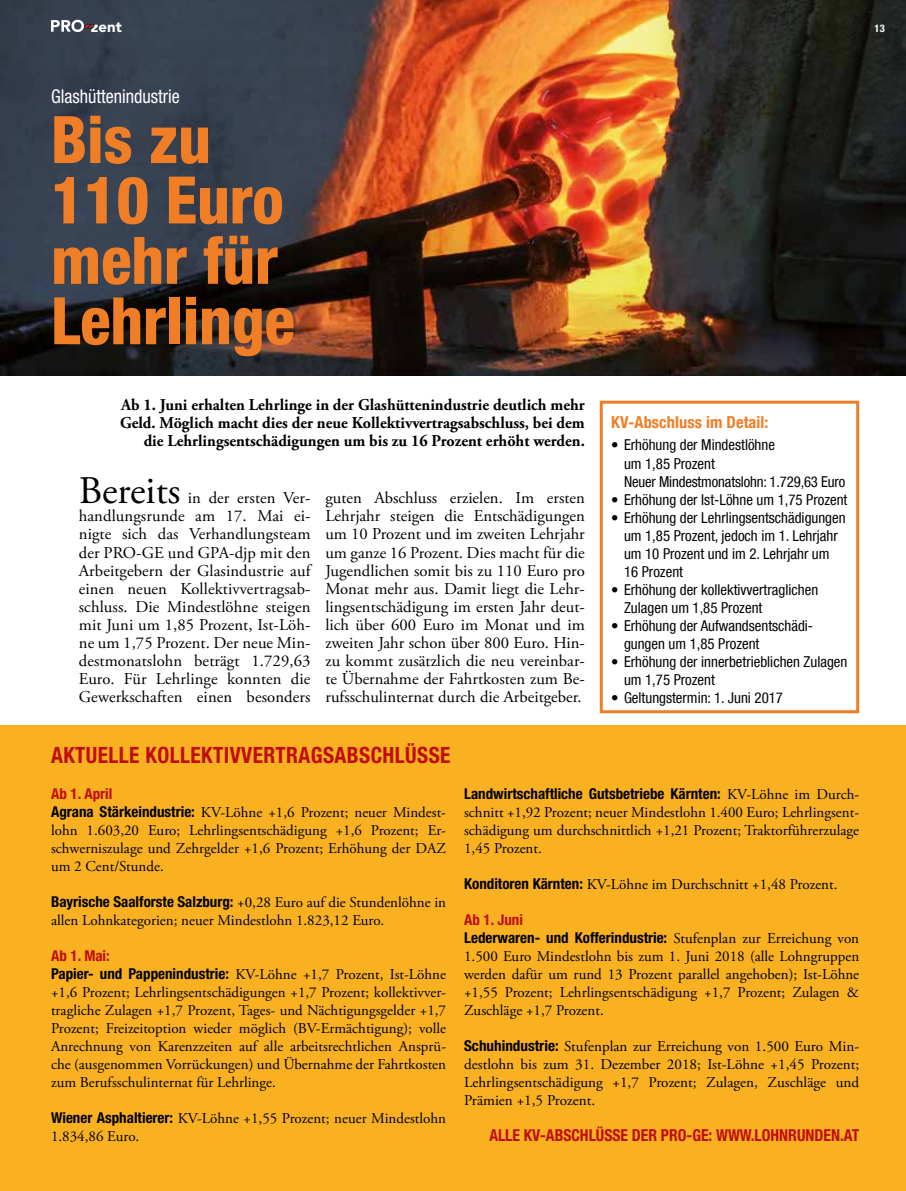
<style>
.page{position:relative;width:906px;height:1191px;background:#fff}
.page>*{position:absolute;margin:0;border:0;box-sizing:border-box;transform-origin:0 0}
.t1{font:800 condensed 65.55px/60.3px "Helvetica Neue LT Std";color:#f07e26;scale:.96 1}
.t2{font:39px "Adobe Garamond Pro";color:#000}
.t3{font:700 condensed 22.5px "Helvetica Neue LT Std";letter-spacing:.02em;color:#c00d0e;scale:.95 1}
.t4{font:condensed 18.9px "Helvetica Neue LT Std";color:#fff;scale:.95 1}
.t5{font:16.5px/18px "Adobe Garamond Pro";color:#000;text-align:justify}
.t6{font:700 16.5px/18px "Adobe Garamond Pro";color:#000;text-align:right}
.t7{font:700 condensed 16.5px "Helvetica Neue LT Std";color:#c00d0e;scale:.95 1}
.t8{font:700 condensed 16.5px "Helvetica Neue LT Com";letter-spacing:.005em;color:#f07e26}
.t9{font:15px/18px "Adobe Garamond Pro";color:#000;text-align:justify}
.t10{font:condensed 15px/18px "Helvetica Neue LT Com";color:#000}
.t11{font:700 condensed 15px/18px "Helvetica Neue LT Std";color:#000}
.t12{font:700 condensed 15px "Helvetica Neue LT Std";color:#c00d0e}
.t13{font:900 15px "Avenir LT Std";color:#fff}
.t14{font:700 condensed 10.5px "Helvetica Neue LT Std";color:#fff}
.s1{font-family:"Helvetica Neue LT Std";font-weight:700;font-stretch:condensed}
.s2{font-family:"Adobe Garamond Pro";font-weight:400;font-stretch:normal}
.s3{color:#c00d0e}
</style>
<div class="page">
<div style="left:1px;top:725px;width:905px;height:466px;background:#f9b122"></div>
<img style="left:1px;top:0;width:905px;height:375px">
<svg style="left:51px;top:20px;width:44px;height:12px"></svg>
<div style="left:600px;top:401px;width:259px;height:312px;border:3px solid #f07e26"></div>
<p class="t13" style="left:91px;top:18px;width:32px">zent</p>
<p class="t14" style="left:874px;top:22px;width:12px">13</p>
<p class="t4" style="left:51px;top:85px;width:137px">Glashüttenindustrie</p>
<h1 class="t1" style="left:51px;top:108px;width:255px">Bis zu<br>110 Euro mehr für<br>Lehrlinge</h1>
<p class="t6" style="left:120px;top:396px;width:466px">Ab 1. Juni erhalten Lehrlinge in der Glashüttenindustrie deutlich mehr<br>Geld. Möglich macht dies der neue Kollektivvertragsabschluss, bei dem die Lehrlingsentschädigungen um bis zu 16 Prozent erhöht werden.</p>
<h2 class="t2" style="left:79px;top:468px;width:103px">Bereits</h2>
<p class="t5" style="left:79px;top:490px;width:233px;text-indent:109px">in der ersten Ver&shy;handlungsrunde am 17. Mai ei&shy;nigte sich das Verhandlungsteam der PRO-GE und GPA-djp mit den Arbeitgebern der Glasindustrie auf einen neuen Kollektivvertragsab&shy;schluss. Die Mindestlöhne steigen mit Juni um 1,85 Prozent, Ist-Löh&shy;ne um 1,75 Prozent. Der neue Min&shy;destmonatslohn beträgt 1.729,63<br>Euro. Für Lehrlinge konnten die Gewerkschaften einen besonders</p>
<p class="t5" style="left:325px;top:490px;width:261px">guten Abschluss erzielen. Im ersten Lehrjahr steigen die Entschädigungen um 10 Prozent und im zweiten Lehrjahr um ganze 16 Prozent. Dies macht für die Jugendlichen somit bis zu 110 Euro pro Monat mehr aus. Damit liegt die Lehr&shy;lingsentschädigung im ersten Jahr deut&shy;lich über 600 Euro im Monat und im zweiten Jahr schon über 800 Euro. Hin&shy;zu kommt zusätzlich die neu vereinbar&shy;te Übernahme der Fahrtkosten zum Be&shy;rufsschulinternat durch die Arbeitgeber.</p>
<h3 class="t3" style="left:51px;top:741px;width:422px">AKTUELLE KOLLEKTIVVERTRAGSABSCHLÜSSE</h3>
<p class="t8" style="left:611px;top:412px;width:159px">KV-Abschluss im Detail:</p>
<p class="t10" style="left:624px;top:436px;width:223px;text-indent:-13px">• Erhöhung der Mindestlöhne<br>um 1,85 Prozent<br>Neuer Mindestmonatslohn: 1.729,63 Euro</p>
<p class="t10" style="left:611px;top:490px;width:238px">• Erhöhung der Ist-Löhne um 1,75 Prozent</p>
<p class="t10" style="left:624px;top:508px;width:223px;text-indent:-13px">• Erhöhung der Lehrlingsentschädigungen um 1,85 Prozent, jedoch im 1. Lehrjahr um 10 Prozent und im 2. Lehrjahr um<br>16 Prozent</p>
<p class="t10" style="left:624px;top:580px;width:196px;text-indent:-13px">• Erhöhung der kollektivvertraglichen<br>Zulagen um 1,85 Prozent</p>
<p class="t10" style="left:624px;top:616px;width:191px;text-indent:-13px">• Erhöhung der Aufwandsentschädi&shy;gungen um 1,85 Prozent</p>
<p class="t10" style="left:624px;top:652px;width:225px;text-indent:-13px">• Erhöhung der innerbetrieblichen Zulagen um 1,75 Prozent</p>
<p class="t10" style="left:611px;top:688px;width:173px">• Geltungstermin: 1. Juni 2017</p>
<p class="t12" style="left:51px;top:784px;width:63px">Ab 1. April</p>
<p class="t9" style="left:51px;top:803px;width:396px"><span class="s1">Agrana Stärkeindustrie:</span> KV-Löhne +1,6 Prozent; neuer Mindest&shy;lohn 1.603,20 Euro; Lehrlingsentschädigung +1,6 Prozent; Er&shy;schwerniszulage und Zehrgelder +1,6 Prozent; Erhöhung der DAZ um 2 Cent/Stunde.</p>
<p class="t9" style="left:51px;top:893px;width:396px"><span class="s1">Bayrische Saalforste Salzburg:</span> +0,28 Euro auf die Stundenlöhne in allen Lohnkategorien; neuer Mindestlohn 1.823,12 Euro.</p>
<p class="t12" style="left:51px;top:946px;width:60px">Ab 1. Mai:</p>
<p class="t9" style="left:51px;top:965px;width:396px"><span class="s1">Papier- und Pappenindustrie:</span> KV-Löhne +1,7 Prozent, Ist-Löhne +1,6 Prozent; Lehrlingsentschädigungen +1,7 Prozent; kollektivver&shy;tragliche Zulagen +1,7 Prozent, Tages- und Nächtigungsgelder +1,7<br>Prozent; Freizeitoption wieder möglich (BV-Ermächtigung); volle Anrechnung von Karenzzeiten auf alle arbeitsrechtlichen Ansprü&shy;che (ausgenommen Vorrückungen) und Übernahme der Fahrtkosten zum Berufsschulinternat für Lehrlinge.</p>
<p class="t9" style="left:51px;top:1109px;width:396px"><span class="s1">Wiener Asphaltierer:</span> KV-Löhne +1,55 Prozent; neuer Mindestlohn<br>1.834,86 Euro.</p>
<p class="t11" style="left:464px;top:784px;width:396px">Landwirtschaftliche Gutsbetriebe Kärnten: <span class="s2">KV-Löhne im Durch-</span></p>
<p class="t9" style="left:464px;top:803px;width:396px">schnitt +1,92 Prozent; neuer Mindestlohn 1.400 Euro; Lehrlingsent&shy;schädigung um durchschnittlich +1,21 Prozent; Traktorführerzulage 1,45 Prozent.</p>
<p class="t9" style="left:464px;top:875px;width:375px"><span class="s1">Konditoren Kärnten:</span> KV-Löhne im Durchschnitt +1,48 Prozent.</p>
<p class="t11" style="left:464px;top:910px;width:396px"><span class="s3">Ab 1. Juni<br></span>Lederwaren- und Kofferindustrie: <span class="s2">Stufenplan zur Erreichung von</span></p>
<p class="t9" style="left:464px;top:947px;width:396px">1.500 Euro Mindestlohn bis zum 1. Juni 2018 (alle Lohngruppen werden dafür um rund 13 Prozent parallel angehoben); Ist-Löhne +1,55 Prozent; Lehrlingsentschädigung +1,7 Prozent; Zulagen &amp; Zuschläge +1,7 Prozent.</p>
<p class="t9" style="left:464px;top:1037px;width:396px"><span class="s1">Schuhindustrie:</span> Stufenplan zur Erreichung von 1.500 Euro Min&shy;destlohn bis zum 31. Dezember 2018; Ist-Löhne +1,45 Prozent; Lehrlingsentschädigung +1,7 Prozent; Zulagen, Zuschläge und Prämien +1,5 Prozent.</p>
<p class="t7" style="left:489px;top:1124px;width:391px">ALLE KV-ABSCHLÜSSE DER PRO-GE: WWW.LOHNRUNDEN.AT</p>
</div>
